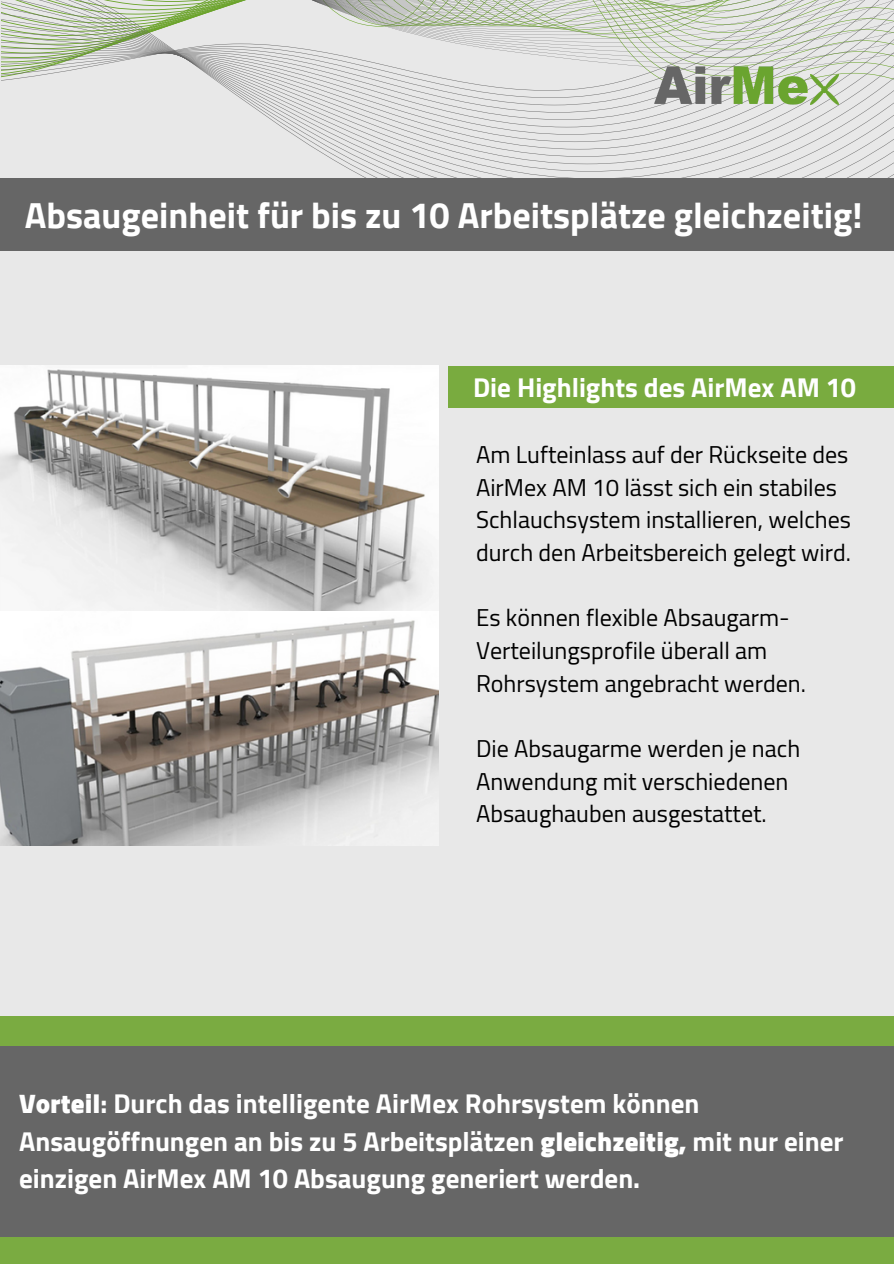
<style>
.page{position:relative;width:894px;height:1264px;background:#fff}
.page>*{position:absolute;margin:0;border:0;box-sizing:border-box;transform-origin:0 0}
.t1{font:700 36px "Cairo";color:#fff}
.t2{font:700 27px/37.2px "Cairo";color:#fff}
.t3{font:24px/32.7px "Cairo";color:#000}
.s1{font-weight:900}
</style>
<div class="page">
<div style="left:0;top:0;width:893px;height:1263px;background:#e8e8e8"></div>
<svg style="left:1px;top:70px;width:892px;height:108px"></svg>
<svg style="left:1px;top:0;width:892px;height:70px"></svg>
<div style="left:0;top:1016px;width:893px;height:247px;background:#7aab41"></div>
<div style="left:0;top:1046px;width:893px;height:190px;background:#666"></div>
<div style="left:0;top:178px;width:893px;height:73px;background:#666"></div>
<img style="left:0;top:365px;width:438px;height:246px">
<img style="left:0;top:611px;width:438px;height:234px">
<div style="left:448px;top:366px;width:445px;height:41px;background:#79ab3f"></div>
<img style="left:654px;top:62px;width:183px;height:55px">
<p class="t1" style="left:25px;top:195px;width:838px">Absaugeinheit für bis zu 10 Arbeitsplätze gleichzeitig!</p>
<p class="t2" style="left:473px;top:369px;width:384px">Die Highlights des AirMex AM 10</p>
<p class="t3" style="left:476px;top:438px;width:376px">Am Lufteinlass auf der Rückseite des AirMex AM 10 lässt sich ein stabiles Schlauchsystem installieren, welches durch den Arbeitsbereich gelegt wird.</p>
<p class="t3" style="left:476px;top:601px;width:331px">Es können flexible Absaugarm-<br>Verteilungsprofile überall am<br>Rohrsystem angebracht werden.</p>
<p class="t3" style="left:476px;top:732px;width:325px">Die Absaugarme werden je nach<br>Anwendung mit verschiedenen<br>Absaughauben ausgestattet.</p>
<p class="t2" style="left:19px;top:1085px;width:825px"><span class="s1">Vorteil</span>: Durch das intelligente AirMex Rohrsystem können<br>Ansaugöffnungen an bis zu 5 Arbeitsplätzen <span class="s1">gleichzeitig,</span> mit nur einer einzigen AirMex AM 10 Absaugung generiert werden.</p>
</div>
